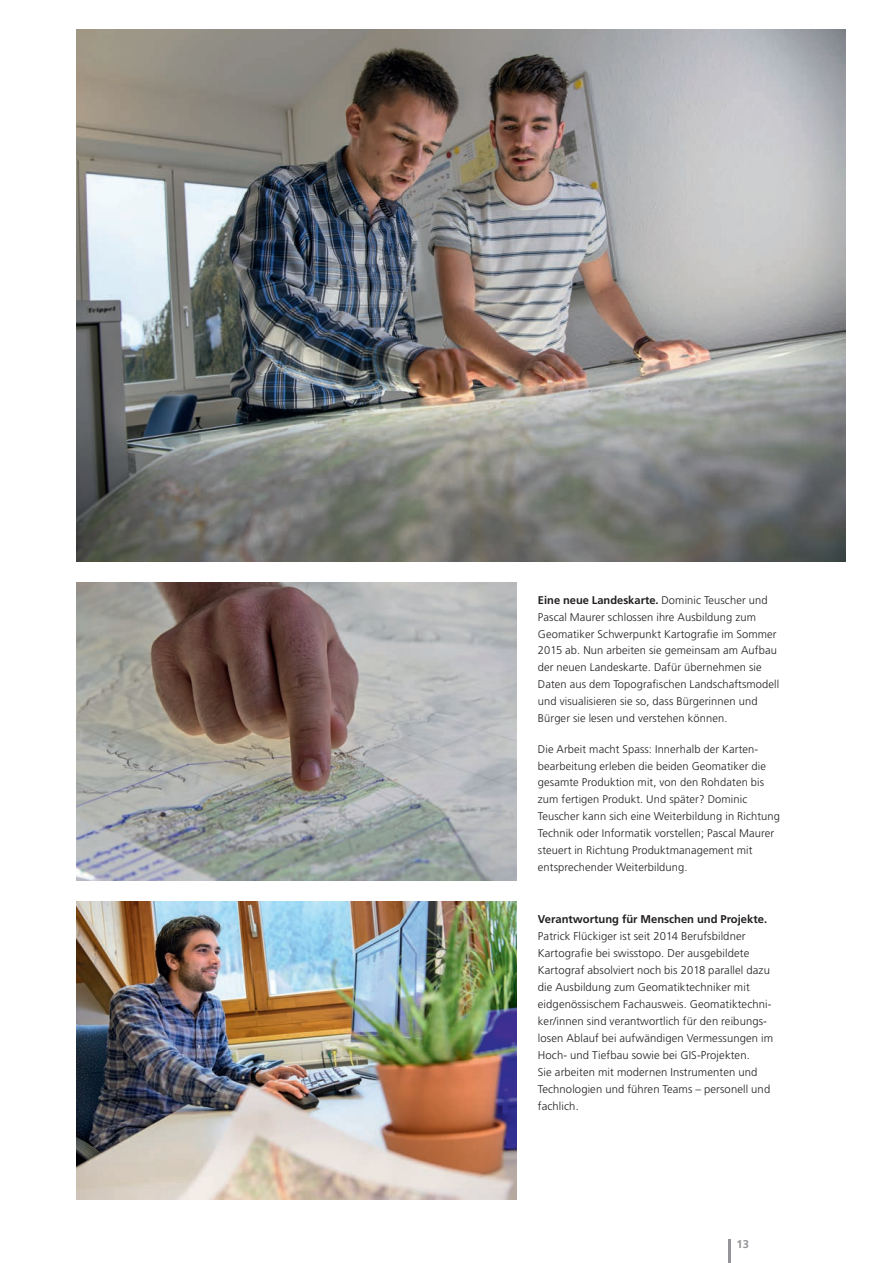
<style>
.page{position:relative;width:893px;height:1263px;background:#fff}
.page>*{position:absolute;margin:0;border:0;box-sizing:border-box;transform-origin:0 0}
._9_Text_Kasten_klein{font:300 11.25px/17px "Frutiger LT Pro";letter-spacing:.01em;color:#231f20}
.t1{font:700 11.25px "Frutiger LT Pro";color:#939598}
._9_Text_Kasten_klein-2{font:300 11.1px/16.8px "Frutiger LT Pro";letter-spacing:.01em;color:#231f20}
.s1{font-weight:700}
</style>
<div class="page">
<hr style="left:728px;top:1239px;width:2px;height:24px;background:#939598">
<img style="left:77px;top:30px;width:768px;height:531px">
<img style="left:77px;top:583px;width:440px;height:297px">
<img style="left:77px;top:901px;width:440px;height:298px">
<p class="_9_Text_Kasten_klein-2" style="left:538px;top:592px;width:243px"><span class="s1">Eine neue Landeskarte.</span> Dominic Teuscher und Pascal Maurer schlossen ihre Ausbildung zum Geomatiker Schwerpunkt Kartografie im Sommer 2015 ab. Nun arbeiten sie gemeinsam am Aufbau der neuen Landeskarte. Dafür übernehmen sie Daten aus dem Topografischen Landschaftsmodell und visualisieren sie so, dass Bürgerinnen und Bürger sie lesen und verstehen können.</p>
<p class="_9_Text_Kasten_klein-2" style="left:538px;top:740px;width:244px">Die Arbeit macht Spass: Innerhalb der Karten&shy;bearbeitung erleben die beiden Geomatiker die gesamte Produktion mit, von den Rohdaten bis zum fertigen Produkt. Und später? Dominic Teuscher kann sich eine Weiterbildung in Richtung Technik oder Informatik vorstellen; Pascal Maurer steuert in Richtung Produktmanagement mit entsprechender Weiterbildung.</p>
<p class="_9_Text_Kasten_klein" style="left:538px;top:910px;width:237px"><span class="s1">Verantwortung für Menschen und Projekte.<br></span>Patrick Flückiger ist seit 2014 Berufsbildner Kartografie bei swisstopo. Der ausgebildete Kartograf absolviert noch bis 2018 parallel dazu die Ausbildung zum Geomatiktechniker mit eidgenössischem Fachausweis. Geomatiktechni&shy;ker/innen sind verantwortlich für den reibungs&shy;losen Ablauf bei aufwändigen Vermessungen im Hoch- und Tiefbau sowie bei GIS-Projekten.<br>Sie arbeiten mit modernen Instrumenten und Technologien und führen Teams – personell und fachlich.</p>
<p class="t1" style="left:736px;top:1237px;width:14px">13</p>
</div>
